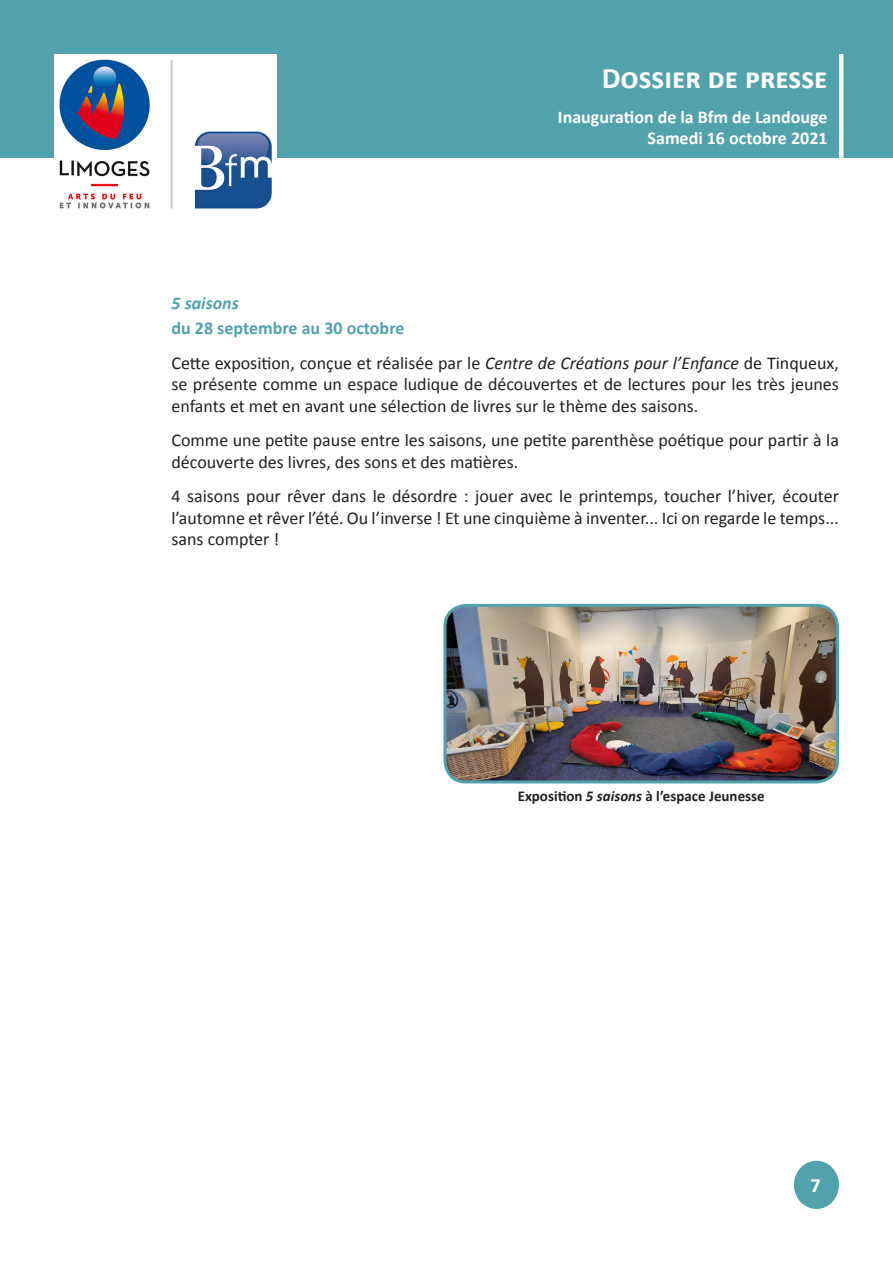
<style>
.page{position:relative;width:893px;height:1263px;background:#fff}
.page>*{position:absolute;margin:0;border:0;box-sizing:border-box;transform-origin:0 0}
.t1{font:700 30px "Calibri";color:#fff}
.t2{font:700 20.25px "Calibri";color:#fff}
.t3{font:18px/21.6px "Calibri";color:#231f20;text-align:justify}
.t4{font:700 18px "Calibri";color:#fff}
.t5{font:700 18px "Calibri";color:#52a2ad}
.t6{font:italic 700 18px "Calibri";color:#52a2ad}
.t7{font:700 15px "Calibri";color:#231f20}
.s1{font-style:italic}
</style>
<div class="page">
<div style="left:794px;top:1161px;width:45px;height:48px;background:#52a2ad;border-radius:50%"></div>
<img style="left:447px;top:605px;width:390px;height:177px">
<div style="left:443px;top:604px;width:396px;height:179px;border:3px solid #52a2ad;border-radius:21px"></div>
<div style="left:0;top:0;width:893px;height:157px;background:#52a2ad"></div>
<hr style="left:839px;top:54px;width:4px;height:104px;background:#fff">
<img style="left:54px;top:54px;width:223px;height:155px">
<p class="t1" style="left:602px;top:57px;width:227px">Dossier de presse</p>
<p class="t4" style="left:558px;top:104px;width:271px">Inauguration de la Bfm de Landouge</p>
<p class="t4" style="left:648px;top:126px;width:181px">Samedi 16 octobre 2021</p>
<p class="t6" style="left:171px;top:290px;width:69px">5 saisons</p>
<p class="t5" style="left:171px;top:316px;width:235px">du 28 septembre au 30 octobre</p>
<p class="t3" style="left:171px;top:351px;width:669px">Cette exposition, conçue et réalisée par le <span class="s1">Centre de Créations pour l’Enfance</span> de Tinqueux, se présente comme un espace ludique de découvertes et de lectures pour les très jeunes enfants et met en avant une sélection de livres sur le thème des saisons.</p>
<p class="t3" style="left:171px;top:429px;width:669px">Comme une petite pause entre les saisons, une petite parenthèse poétique pour partir à la découverte des livres, des sons et des matières.</p>
<p class="t3" style="left:171px;top:485px;width:669px">4 saisons pour rêver dans le désordre : jouer avec le printemps, toucher l’hiver, écouter l’automne et rêver l’été. Ou l’inverse ! Et une cinquième à inventer... Ici on regarde le temps... sans compter !</p>
<p class="t7" style="left:518px;top:785px;width:249px">Exposition <span class="s1">5 saisons</span> à l’espace Jeunesse</p>
<p class="t2" style="left:810px;top:1171px;width:12px">7</p>
</div>
